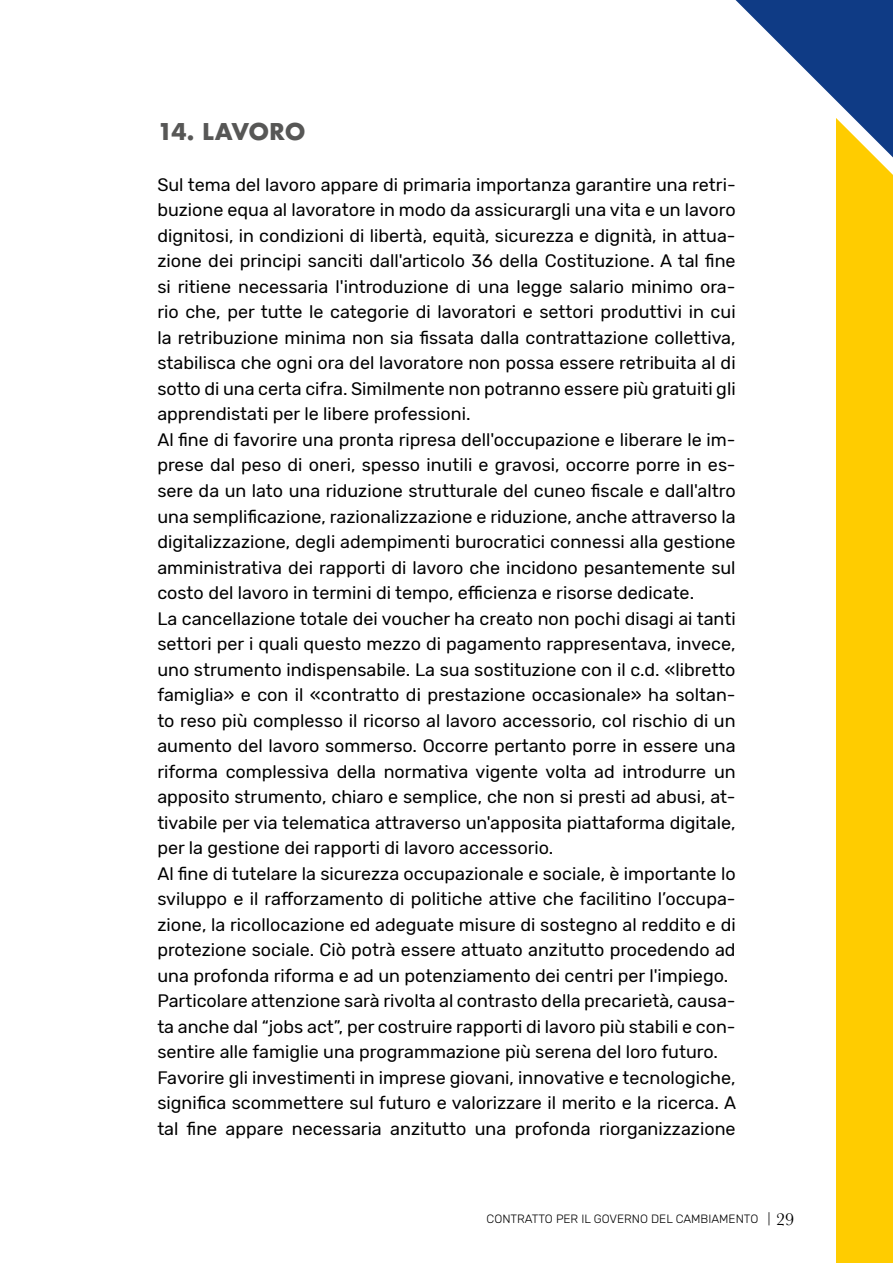
<style>
.page{position:relative;width:893px;height:1263px;background:#fff}
.page>*{position:absolute;margin:0;border:0;box-sizing:border-box;transform-origin:0 0}
.t1{font:700 22.5px "Futura";letter-spacing:-.025em;color:#575756}
.t2{font:18px/25.5px "Rubik";color:#000}
.t3{font:300 12px "Rubik";color:#000}
.s1{font-family:"Baskerville";font-weight:400;font-size:18px}
</style>
<div class="page">
<div style="left:836px;top:0;width:57px;height:1263px;background:#fc0"></div>
<svg style="left:735px;top:0;width:158px;height:175px"></svg>
<p class="t1" style="left:157px;top:115px;width:150px">14. LAVORO</p>
<p class="t2" style="left:157px;top:172px;width:580px">Sul tema del lavoro appare di primaria importanza garantire una retri&shy;buzione equa al lavoratore in modo da assicurargli una vita e un lavoro dignitosi, in condizioni di libertà, equità, sicurezza e dignità, in attua&shy;zione dei principi sanciti dall'articolo 36 della Costituzione. A tal fine si ritiene necessaria l'introduzione di una legge salario minimo ora&shy;rio che, per tutte le categorie di lavoratori e settori produttivi in cui la retribuzione minima non sia fissata dalla contrattazione collettiva, stabilisca che ogni ora del lavoratore non possa essere retribuita al di sotto di una certa cifra. Similmente non potranno essere più gratuiti gli apprendistati per le libere professioni.<br>Al fine di favorire una pronta ripresa dell'occupazione e liberare le im&shy;prese dal peso di oneri, spesso inutili e gravosi, occorre porre in es&shy;sere da un lato una riduzione strutturale del cuneo fiscale e dall'altro una semplificazione, razionalizzazione e riduzione, anche attraverso la digitalizzazione, degli adempimenti burocratici connessi alla gestione amministrativa dei rapporti di lavoro che incidono pesantemente sul costo del lavoro in termini di tempo, efficienza e risorse dedicate.<br>La cancellazione totale dei voucher ha creato non pochi disagi ai tanti settori per i quali questo mezzo di pagamento rappresentava, invece, uno strumento indispensabile. La sua sostituzione con il c.d. «libretto famiglia» e con il «contratto di prestazione occasionale» ha soltan&shy;to reso più complesso il ricorso al lavoro accessorio, col rischio di un aumento del lavoro sommerso. Occorre pertanto porre in essere una riforma complessiva della normativa vigente volta ad introdurre un apposito strumento, chiaro e semplice, che non si presti ad abusi, at&shy;tivabile per via telematica attraverso un'apposita piattaforma digitale, per la gestione dei rapporti di lavoro accessorio.<br>Al fine di tutelare la sicurezza occupazionale e sociale, è importante lo sviluppo e il rafforzamento di politiche attive che facilitino l’occupa&shy;zione, la ricollocazione ed adeguate misure di sostegno al reddito e di protezione sociale. Ciò potrà essere attuato anzitutto procedendo ad una profonda riforma e ad un potenziamento dei centri per l'impiego.<br>Particolare attenzione sarà rivolta al contrasto della precarietà, causa&shy;ta anche dal “jobs act”, per costruire rapporti di lavoro più stabili e con&shy;sentire alle famiglie una programmazione più serena del loro futuro.<br>Favorire gli investimenti in imprese giovani, innovative e tecnologiche, significa scommettere sul futuro e valorizzare il merito e la ricerca. A tal fine appare necessaria anzitutto una profonda riorganizzazione</p>
<p class="t3" style="left:487px;top:1212px;width:309px">CONTRATTO PER IL GOVERNO DEL CAMBIAMENTO | <span class="s1">29</span></p>
</div>
